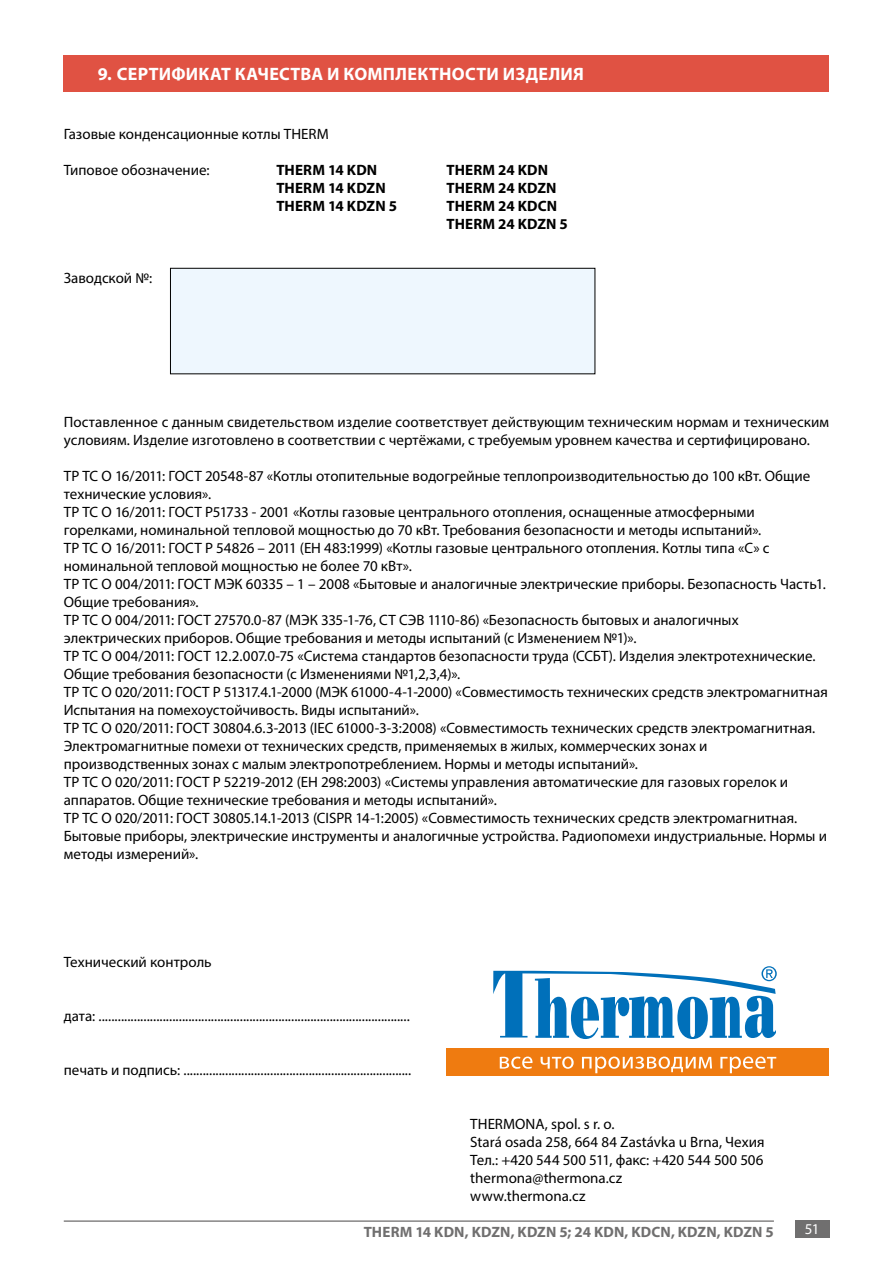
<style>
.page{position:relative;width:893px;height:1263px;background:#fff}
.page>*{position:absolute;margin:0;border:0;box-sizing:border-box;transform-origin:0 0}
.t1{font:700 18px "Myriad Pro";letter-spacing:.015em;color:#fff}
.t2{font:15px/18px "Myriad Pro";color:#000}
.t3{font:700 15px/18px "Myriad Pro";letter-spacing:.01em;color:#000}
.t4{font:700 15px "Myriad Pro";letter-spacing:.01em;color:#706f6f}
.t5{font:15px "Myriad Pro";color:#fff}
</style>
<div class="page">
<div style="left:795px;top:1220px;width:34px;height:17px;background:#706f6f"></div>
<hr style="left:64px;top:1220px;width:710px;height:2px;background:#706f6f">
<div style="left:64px;top:55px;width:765px;height:36px;background:#e05243"></div>
<div style="left:170px;top:268px;width:425px;height:106px;background:#eef7fe"></div>
<div style="left:170px;top:268px;width:425px;height:106px;border:1px solid #000"></div>
<svg style="left:493px;top:966px;width:284px;height:73px"></svg>
<div style="left:446px;top:1048px;width:383px;height:28px;background:#ef7b10"></div>
<svg style="left:500px;top:1056px;width:276px;height:17px"></svg>
<p class="t1" style="left:98px;top:62px;width:488px">9. СЕРТИФИКАТ КАЧЕСТВА И КОМПЛЕКТНОСТИ ИЗДЕЛИЯ</p>
<p class="t2" style="left:64px;top:125px;width:266px">Газовые конденсационные котлы THERM</p>
<p class="t2" style="left:64px;top:161px;width:147px">Типовое обозначение:</p>
<p class="t3" style="left:276px;top:160px;width:102px">THERM 14 KDN</p>
<p class="t3" style="left:446px;top:160px;width:103px">THERM 24 KDN</p>
<p class="t3" style="left:276px;top:178px;width:111px">THERM 14 KDZN</p>
<p class="t3" style="left:446px;top:178px;width:112px">THERM 24 KDZN</p>
<p class="t3" style="left:276px;top:196px;width:122px">THERM 14 KDZN 5</p>
<p class="t3" style="left:446px;top:196px;width:123px">THERM 24 KDCN<br>THERM 24 KDZN 5</p>
<p class="t2" style="left:64px;top:269px;width:90px">Заводской №:</p>
<p class="t2" style="left:64px;top:413px;width:767px">Поставленное с данным свидетельством изделие соответствует действующим техническим нормам и техническим условиям. Изделие изготовлено в соответствии с чертёжами, с требуемым уровнем качества и сертифицировано.</p>
<p class="t2" style="left:64px;top:467px;width:766px">ТР ТС О 16/2011: ГОСТ 20548-87 «Котлы отопительные водогрейные теплопроизводительностью до 100 кВт. Общие технические условия».<br>ТР ТС О 16/2011: ГОСТ Р51733 - 2001 «Котлы газовые центрального отопления, оснащенные атмосферными горелками, номинальной тепловой мощностью до 70 кВт. Требования безопасности и методы испытаний».<br>ТР ТС О 16/2011: ГОСТ Р 54826 – 2011 (ЕН 483:1999) «Котлы газовые центрального отопления. Котлы типа «С» с номинальной тепловой мощностью не более 70 кВт».<br>ТР ТС О 004/2011: ГОСТ МЭК 60335 – 1 – 2008 «Бытовые и аналогичные электрические приборы. Безопасность Часть1.<br>Общие требования».<br>ТР ТС О 004/2011: ГОСТ 27570.0-87 (МЭК 335-1-76, СТ СЭВ 1110-86) «Безопасность бытовых и аналогичных электрических приборов. Общие требования и методы испытаний (с Изменением №1)».<br>ТР ТС О 004/2011: ГОСТ 12.2.007.0-75 «Система стандартов безопасности труда (ССБТ). Изделия электротехнические.<br>Общие требования безопасности (с Изменениями №1,2,3,4)».<br>ТР ТС О 020/2011: ГОСТ Р 51317.4.1-2000 (МЭК 61000-4-1-2000) «Совместимость технических средств электромагнитная Испытания на помехоустойчивость. Виды испытаний».<br>ТР ТС О 020/2011: ГОСТ 30804.6.3-2013 (IEC 61000-3-3:2008) «Совместимость технических средств электромагнитная.<br>Электромагнитные помехи от технических средств, применяемых в жилых, коммерческих зонах и производственных зонах с малым электропотреблением. Нормы и методы испытаний».<br>ТР ТС О 020/2011: ГОСТ Р 52219-2012 (ЕН 298:2003) «Системы управления автоматические для газовых горелок и аппаратов. Общие технические требования и методы испытаний».<br>ТР ТС О 020/2011: ГОСТ 30805.14.1-2013 (CISPR 14-1:2005) «Совместимость технических средств электромагнитная.<br>Бытовые приборы, электрические инструменты и аналогичные устройства. Радиопомехи индустриальные. Нормы и методы измерений».</p>
<p class="t2" style="left:64px;top:953px;width:149px">Технический контроль</p>
<p class="t2" style="left:64px;top:1007px;width:348px">дата: .................................................................................................</p>
<p class="t2" style="left:64px;top:1061px;width:349px">печать и подпись: .......................................................................</p>
<p class="t2" style="left:470px;top:1115px;width:296px">THERMONA, spol. s r. o.<br>Stará osada 258, 664 84 Zastávka u Brna, Чехия<br>Тел.: +420 544 500 511, факс: +420 544 500 506 thermona@thermona.cz<br>www.thermona.cz</p>
<p class="t4" style="left:364px;top:1222px;width:412px">THERM 14 KDN, KDZN, KDZN 5; 24 KDN, KDCN, KDZN, KDZN 5</p>
<p class="t5" style="left:805px;top:1220px;width:16px">51</p>
</div>
